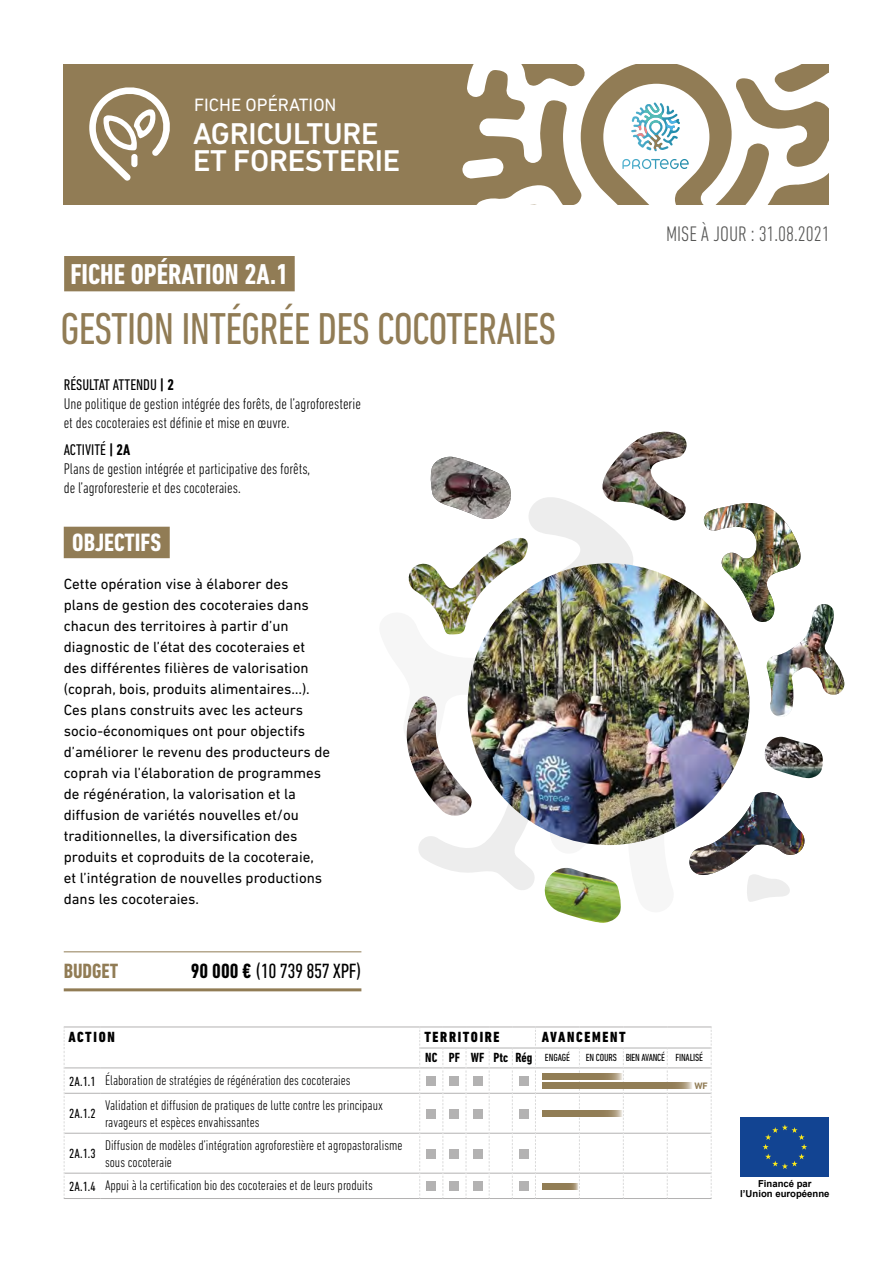
<style>
.page{position:relative;width:893px;height:1263px;background:#fff}
.page>*{position:absolute;margin:0;border:0;box-sizing:border-box;transform-origin:0 0}
.t1{font:condensed 45.45px "DIN Next LT Pro";letter-spacing:-.015em;color:#917c55}
.t2{font:500 30.6px/27px "DIN Next LT Pro";letter-spacing:-.01em;color:#fff}
.t3{font:700 condensed 29.25px "DIN Next LT Pro";color:#fff}
.t4{font:700 condensed 25.5px "DIN Next LT Pro";color:#fff}
.t5{font:300 condensed 21.45px "DIN Next LT Pro";color:#575756}
.t6{font:condensed 21px "DIN Next LT Pro";letter-spacing:-.02em;color:#000}
.t7{font:700 condensed 21px "DIN Next LT Pro";color:#917c55}
.t8{font:18.15px "DIN Next LT Pro";color:#fff}
.t9{font:300 condensed 15.75px/18.9px "DIN Next LT Pro";color:#000}
.t10{font:15px/21px "DIN Next LT Pro";color:#000}
.t11{font:800 condensed 15px "DIN Next LT Pro";letter-spacing:.11em;color:#000}
.t12{font:300 condensed 14.25px/16.5px "DIN Next LT Pro";color:#000}
.t13{font:700 condensed 13.5px "DIN Next LT Pro";color:#000}
.t14{font:condensed 13.5px "DIN Next LT Pro";color:#000}
.t15{font:condensed 10.5px "DIN Next LT Pro";letter-spacing:-.02em;color:#000}
.t16{font:700 9.6px/9.6px "Arial";color:#000;text-align:center}
.t17{font:700 9.45px "DIN Next LT Pro";color:#917c55}
.s1{font-weight:400}
.s2{font-weight:700}
.s3{font-weight:400;font-size:10.5px}
.s4{font-weight:400;font-size:13.5px}
</style>
<div class="page">
<div style="left:64px;top:256px;width:231px;height:35px;background:#917c55"></div>
<div style="left:741px;top:1117px;width:88px;height:59px;background:#124492"></div>
<svg style="left:763px;top:1124px;width:44px;height:45px"></svg>
<hr style="left:64px;top:951px;width:297px;height:1px;background:#917c55">
<hr style="left:64px;top:988px;width:297px;height:3px;background:#917c55">
<hr style="left:64px;top:1026px;width:37px;height:1px;background:#b3b2b2">
<hr style="left:101px;top:1026px;width:319px;height:1px;background:#b3b2b2">
<hr style="left:535px;top:1026px;width:44px;height:1px;background:#b3b2b2">
<hr style="left:579px;top:1026px;width:44px;height:1px;background:#b3b2b2">
<hr style="left:623px;top:1026px;width:44px;height:1px;background:#b3b2b2">
<hr style="left:667px;top:1026px;width:45px;height:1px;background:#b3b2b2">
<hr style="left:536px;top:1048px;width:43px;height:1px;background:#b3b2b2">
<hr style="left:579px;top:1048px;width:44px;height:1px;background:#b3b2b2">
<hr style="left:623px;top:1048px;width:44px;height:1px;background:#b3b2b2">
<hr style="left:667px;top:1048px;width:44px;height:1px;background:#b3b2b2">
<hr style="left:65px;top:1067px;width:36px;height:1px;background:#b3b2b2">
<hr style="left:101px;top:1067px;width:318px;height:1px;background:#b3b2b2">
<hr style="left:536px;top:1067px;width:43px;height:1px;background:#b3b2b2">
<hr style="left:580px;top:1067px;width:43px;height:1px;background:#b3b2b2">
<hr style="left:624px;top:1067px;width:43px;height:1px;background:#b3b2b2">
<hr style="left:668px;top:1067px;width:43px;height:1px;background:#b3b2b2">
<hr style="left:65px;top:1093px;width:36px;height:1px;background:#b3b2b2">
<hr style="left:101px;top:1093px;width:318px;height:1px;background:#b3b2b2">
<hr style="left:536px;top:1093px;width:43px;height:1px;background:#b3b2b2">
<hr style="left:580px;top:1093px;width:43px;height:1px;background:#b3b2b2">
<hr style="left:624px;top:1093px;width:43px;height:1px;background:#b3b2b2">
<hr style="left:668px;top:1093px;width:43px;height:1px;background:#b3b2b2">
<hr style="left:65px;top:1133px;width:36px;height:1px;background:#b3b2b2">
<hr style="left:101px;top:1133px;width:318px;height:1px;background:#b3b2b2">
<hr style="left:536px;top:1133px;width:43px;height:1px;background:#b3b2b2">
<hr style="left:580px;top:1133px;width:43px;height:1px;background:#b3b2b2">
<hr style="left:624px;top:1133px;width:43px;height:1px;background:#b3b2b2">
<hr style="left:668px;top:1133px;width:43px;height:1px;background:#b3b2b2">
<hr style="left:65px;top:1173px;width:36px;height:1px;background:#b3b2b2">
<hr style="left:101px;top:1173px;width:318px;height:1px;background:#b3b2b2">
<hr style="left:536px;top:1173px;width:43px;height:1px;background:#b3b2b2">
<hr style="left:580px;top:1173px;width:43px;height:1px;background:#b3b2b2">
<hr style="left:624px;top:1173px;width:43px;height:1px;background:#b3b2b2">
<hr style="left:668px;top:1173px;width:43px;height:1px;background:#b3b2b2">
<hr style="left:64px;top:1198px;width:37px;height:1px;background:#b3b2b2">
<hr style="left:101px;top:1198px;width:319px;height:1px;background:#b3b2b2">
<hr style="left:535px;top:1198px;width:44px;height:1px;background:#b3b2b2">
<hr style="left:579px;top:1198px;width:44px;height:1px;background:#b3b2b2">
<hr style="left:623px;top:1198px;width:44px;height:1px;background:#b3b2b2">
<hr style="left:667px;top:1198px;width:45px;height:1px;background:#b3b2b2">
<svg style="left:419px;top:1026px;width:117px;height:173px"></svg>
<svg style="left:623px;top:1048px;width:1px;height:150px"></svg>
<svg style="left:667px;top:1048px;width:1px;height:150px"></svg>
<svg style="left:711px;top:1027px;width:1px;height:171px"></svg>
<svg style="left:579px;top:1048px;width:1px;height:150px"></svg>
<svg style="left:64px;top:1027px;width:1px;height:171px"></svg>
<div style="left:427px;top:1076px;width:9px;height:10px;background:#b3b2b2"></div>
<div style="left:450px;top:1076px;width:9px;height:10px;background:#b3b2b2"></div>
<div style="left:473px;top:1076px;width:9px;height:10px;background:#b3b2b2"></div>
<div style="left:519px;top:1076px;width:9px;height:10px;background:#b3b2b2"></div>
<div style="left:427px;top:1109px;width:9px;height:9px;background:#b3b2b2"></div>
<div style="left:450px;top:1109px;width:9px;height:9px;background:#b3b2b2"></div>
<div style="left:473px;top:1109px;width:9px;height:9px;background:#b3b2b2"></div>
<div style="left:519px;top:1109px;width:9px;height:9px;background:#b3b2b2"></div>
<div style="left:427px;top:1149px;width:9px;height:9px;background:#b3b2b2"></div>
<div style="left:450px;top:1149px;width:9px;height:9px;background:#b3b2b2"></div>
<div style="left:473px;top:1149px;width:9px;height:9px;background:#b3b2b2"></div>
<div style="left:519px;top:1149px;width:9px;height:9px;background:#b3b2b2"></div>
<div style="left:427px;top:1182px;width:9px;height:9px;background:#b3b2b2"></div>
<div style="left:450px;top:1182px;width:9px;height:9px;background:#b3b2b2"></div>
<div style="left:473px;top:1182px;width:9px;height:9px;background:#b3b2b2"></div>
<div style="left:519px;top:1182px;width:9px;height:9px;background:#b3b2b2"></div>
<div style="left:64px;top:527px;width:106px;height:31px;background:#917c55"></div>
<svg style="left:418px;top:772px;width:256px;height:118px"></svg>
<img style="left:407px;top:747px;width:65px;height:70px">
<svg style="left:719px;top:791px;width:71px;height:111px"></svg>
<img style="left:688px;top:792px;width:117px;height:84px">
<img style="left:468px;top:563px;width:281px;height:282px;border-radius:141px">
<img style="left:703px;top:604px;width:142px;height:113px">
<img style="left:703px;top:503px;width:98px;height:125px">
<img style="left:406px;top:431px;width:282px;height:316px">
<img style="left:430px;top:457px;width:82px;height:62px">
<img style="left:544px;top:868px;width:78px;height:55px">
<img style="left:764px;top:737px;width:59px;height:41px">
<svg style="left:542px;top:1110px;width:80px;height:7px"></svg>
<svg style="left:542px;top:1183px;width:36px;height:6px"></svg>
<svg style="left:542px;top:1073px;width:80px;height:6px"></svg>
<svg style="left:542px;top:1082px;width:150px;height:7px"></svg>
<div style="left:64px;top:64px;width:765px;height:140px;background:#917c55"></div>
<svg style="left:462px;top:64px;width:367px;height:140px"></svg>
<svg style="left:632px;top:103px;width:25px;height:33px"></svg>
<svg style="left:622px;top:159px;width:67px;height:10px"></svg>
<svg style="left:89px;top:87px;width:81px;height:94px"></svg>
<p class="t8" style="left:194px;top:94px;width:144px">FICHE OPÉRATION</p>
<h2 class="t2" style="left:193px;top:120px;width:209px">AGRICULTURE<br>ET FORESTERIE</h2>
<h3 class="t3" style="left:70px;top:257px;width:220px">FICHE OPÉRATION 2A.1</h3>
<h1 class="t1" style="left:61px;top:303px;width:497px">GESTION INTÉGRÉE DES COCOTERAIES</h1>
<p class="t9" style="left:64px;top:375px;width:299px"><span class="s1">RÉSULTAT ATTENDU</span> <span class="s2">| 2<br></span>Une politique de gestion intégrée des forêts, de l’agroforesterie et des cocoteraies est définie et mise en œuvre.</p>
<p class="t9" style="left:64px;top:440px;width:248px"><span class="s1">ACTIVITÉ</span> <span class="s2">| 2A<br></span>Plans de gestion intégrée et participative des forêts, de l’agroforesterie et des cocoteraies.</p>
<h3 class="t4" style="left:72px;top:528px;width:90px">OBJECTIFS</h3>
<p class="t10" style="left:64px;top:573px;width:268px">Cette opération vise à élaborer des<br>plans de gestion des cocoteraies dans chacun des territoires à partir d’un diagnostic de l’état des cocoteraies et des différentes filières de valorisation (coprah, bois, produits alimentaires…).<br>Ces plans construits avec les acteurs socio-économiques ont pour objectifs d’améliorer le revenu des producteurs de coprah via l’élaboration de programmes de régénération, la valorisation et la diffusion de variétés nouvelles et/ou traditionnelles, la diversification des produits et coproduits de la cocoteraie,<br>et l’intégration de nouvelles productions dans les cocoteraies.</p>
<h3 class="t7" style="left:64px;top:959px;width:56px">BUDGET</h3>
<h3 class="t6" style="left:191px;top:959px;width:172px"><span class="s2">90 000 €</span> (10 739 857 XPF)</h3>
<h3 class="t5" style="left:666px;top:222px;width:165px">MISE À JOUR : 31.08.2021</h3>
<p class="t11" style="left:68px;top:1029px;width:48px">ACTION</p>
<p class="t11" style="left:424px;top:1029px;width:77px">TERRITOIRE</p>
<p class="t11" style="left:542px;top:1029px;width:85px">AVANCEMENT</p>
<p class="t13" style="left:425px;top:1050px;width:146px">NC PF WF Ptc Rég <span class="s3">ENGAGÉ</span></p>
<p class="t15" style="left:586px;top:1052px;width:119px">EN COURS BIEN AVANCÉ FINALISÉ</p>
<p class="t12" style="left:69px;top:1072px;width:283px"><span class="s4">2A.1.1</span> Élaboration de stratégies de régénération des cocoteraies</p>
<p class="t14" style="left:69px;top:1106px;width:28px">2A.1.2</p>
<p class="t12" style="left:105px;top:1097px;width:279px">Validation et diffusion de pratiques de lutte contre les principaux ravageurs et espèces envahissantes</p>
<p class="t14" style="left:69px;top:1146px;width:28px">2A.1.3</p>
<p class="t12" style="left:105px;top:1137px;width:299px">Diffusion de modèles d’intégration agroforestière et agropastoralisme sous cocoteraie</p>
<p class="t12" style="left:69px;top:1177px;width:305px"><span class="s4">2A.1.4</span> Appui à la certification bio des cocoteraies et de leurs produits</p>
<p class="t17" style="left:694px;top:1080px;width:15px">WF</p>
<p class="t16" style="left:740px;top:1179px;width:91px">Financé par<br>l’Union européenne</p>
</div>
